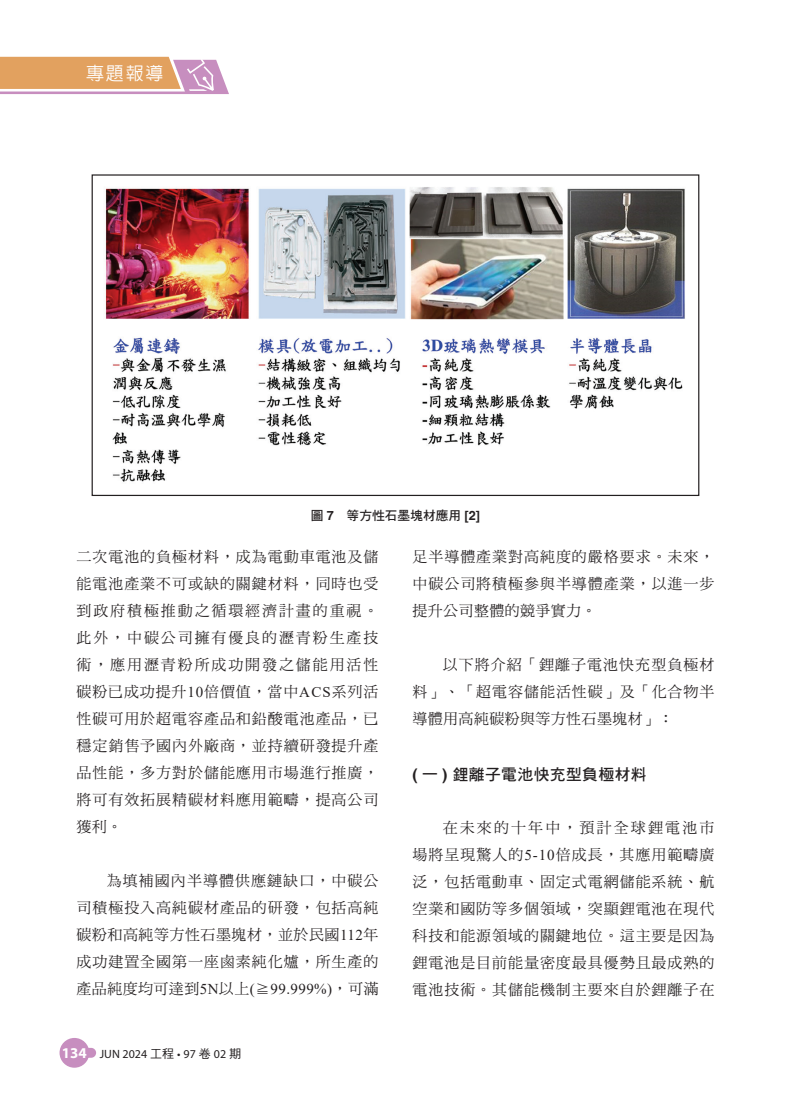
<style>
.page{position:relative;width:808px;height:1106px;background:#fff}
.page>*{position:absolute;margin:0;border:0;box-sizing:border-box;transform-origin:0 0}
.t1{font:500 18px "AR Hei B5";color:#fff}
.t2{font:15.75px "DF Hei Std W7";letter-spacing:.03em;color:#231f20}
.t3{font:15px/27px "DF Ming Std W5";letter-spacing:.06em;color:#231f20;text-align:justify}
.t4{font:12.75px "DF Hei Std W7";color:#231f20}
.t5{font:12px "Myriad Pro";color:#231f20}
.s1{font-family:"Helvetica";font-weight:700}
.s2{font-family:"Times New Roman"}
.s3{font-weight:700;font-size:15px;color:#fff}
.s4{font-family:"DF Hei Std W5"}
</style>
<div class="page">
<div style="left:60px;top:1037px;width:29px;height:30px;background:#c78ebf;border-radius:50%"></div>
<div style="left:70px;top:1047px;width:26px;height:10px;background:#c78ebf;border-radius:5px"></div>
<svg style="left:0;top:57px;width:229px;height:37px;background:#e0a988"></svg>
<img style="left:105px;top:187px;width:580px;height:295px">
<p class="t1" style="left:86px;top:64px;width:79px">專題報導</p>
<p class="t4" style="left:311px;top:508px;width:171px">圖 <span class="s1">7</span>　等方性石墨塊材應用 <span class="s1">[2]</span></p>
<p class="t3" style="left:77px;top:542px;width:303px">二次電池的負極材料，成為電動車電池及儲能電池產業不可或缺的關鍵材料，同時也受到政府積極推動之循環經濟計畫的重視。此外，中碳公司擁有優良的瀝青粉生產技術，應用瀝青粉所成功開發之儲能用活性碳粉已成功提升<span class="s2">10</span>倍價值，當中<span class="s2">ACS</span>系列活性碳可用於超電容產品和鉛酸電池產品，已穩定銷售予國內外廠商，並持續研發提升產品性能，多方對於儲能應用市場進行推廣，將可有效拓展精碳材料應用範疇，提高公司獲利。</p>
<p class="t3" style="left:77px;top:866px;width:303px;text-indent:30px">為填補國內半導體供應鏈缺口，中碳公司積極投入高純碳材產品的研發，包括高純碳粉和高純等方性石墨塊材，並於民國<span class="s2">112</span>年成功建置全國第一座鹵素純化爐，所生產的產品純度均可達到<span class="s2">5N</span>以上<span class="s2">(</span>≧<span class="s2">99.999%)</span>，可滿</p>
<p class="t3" style="left:412px;top:542px;width:303px">足半導體產業對高純度的嚴格要求。未來，中碳公司將積極參與半導體產業，以進一步提升公司整體的競爭實力。</p>
<p class="t3" style="left:412px;top:650px;width:303px;text-indent:30px">以下將介紹「鋰離子電池快充型負極材料」、「超電容儲能活性碳」及「化合物半導體用高純碳粉與等方性石墨塊材」：</p>
<p class="t2" style="left:412px;top:765px;width:236px"><span class="s1">(</span> 一 <span class="s1">)</span> 鋰離子電池快充型負極材料</p>
<p class="t3" style="left:412px;top:814px;width:303px;text-indent:30px">在未來的十年中，預計全球鋰電池市場將呈現驚人的<span class="s2">5-10</span>倍成長，其應用範疇廣泛，包括電動車、固定式電網儲能系統、航空業和國防等多個領域，突顯鋰電池在現代科技和能源領域的關鍵地位。這主要是因為鋰電池是目前能量密度最具優勢且最成熟的電池技術。其儲能機制主要來自於鋰離子在</p>
<p class="t5" style="left:62px;top:1046px;width:181px"><span class="s3">134</span> JUN 2024 <span class="s4">工程</span> • 97 <span class="s4">卷</span> 02 <span class="s4">期</span></p>
</div>
